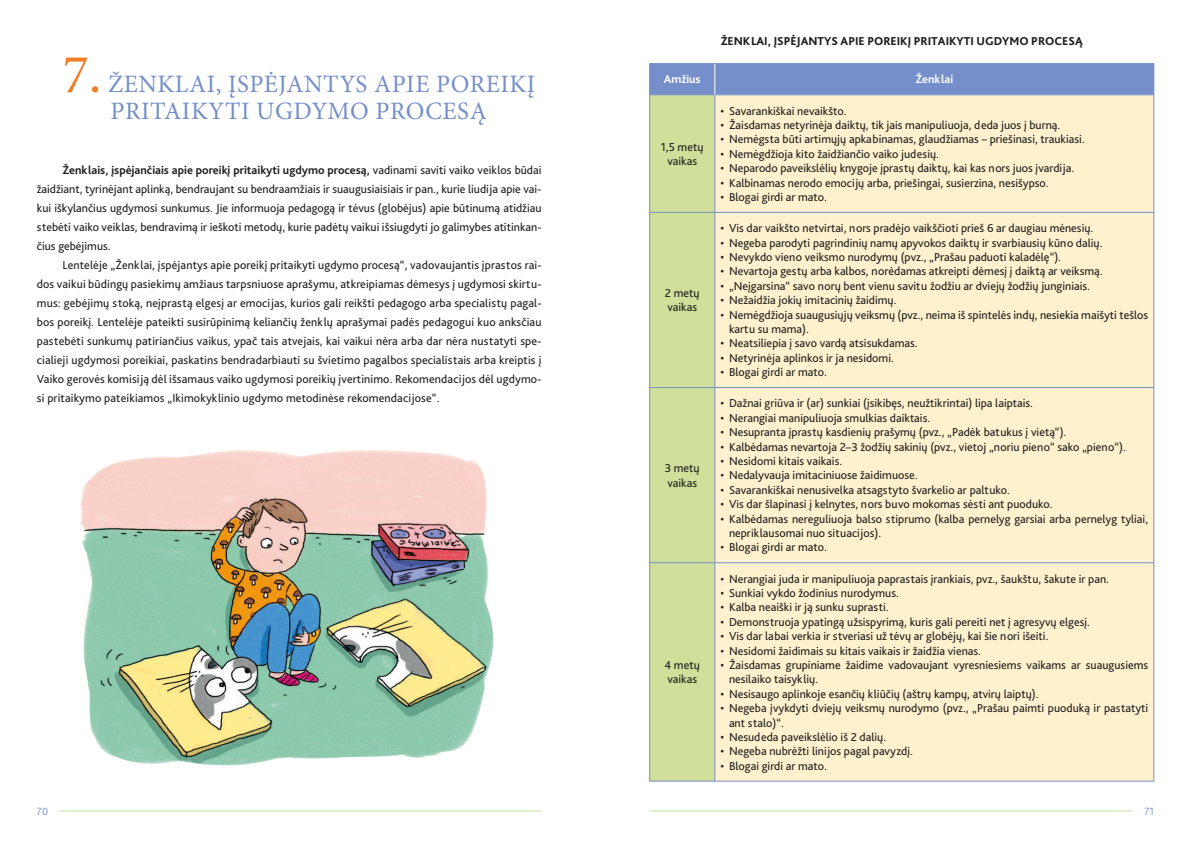
<style>
.page{position:relative;width:1191px;height:842px;background:#fff}
.page>*{position:absolute;margin:0;border:0;box-sizing:border-box;transform-origin:0 0}
.t1{font:25px/27.5px "Minion Pro";letter-spacing:.02em;color:#748fc9;text-align:center}
.t2{font:12px/19px "Bliss Pro";color:#1d1d1b}
.t3{font:800 12px "Bliss Pro";color:#1d1d1b}
.t4{font:700 12px "Bliss Pro";color:#fff}
.t5{font:300 11px "Bliss Pro";color:#748fc9}
.s1{font-size:55px;color:#f07e26}
.s2{font-weight:700}
</style>
<div class="page">
<div style="left:650px;top:64px;width:503px;height:31px;background:#748fc9"></div>
<div style="left:650px;top:96px;width:64px;height:685px;background:#d0e09b"></div>
<div style="left:715px;top:96px;width:438px;height:685px;background:#fff1ce"></div>
<hr style="left:649px;top:63px;width:66px;height:1px;background:#748fc9">
<hr style="left:649px;top:64px;width:1px;height:31px;background:#748fc9">
<hr style="left:715px;top:63px;width:439px;height:1px;background:#748fc9">
<hr style="left:1153px;top:64px;width:1px;height:31px;background:#748fc9">
<hr style="left:649px;top:95px;width:66px;height:1px;background:#748fc9">
<hr style="left:649px;top:95px;width:1px;height:117px;background:#748fc9">
<hr style="left:715px;top:95px;width:439px;height:1px;background:#748fc9">
<hr style="left:714px;top:95px;width:1px;height:117px;background:#748fc9">
<hr style="left:1153px;top:95px;width:1px;height:117px;background:#748fc9">
<hr style="left:649px;top:212px;width:66px;height:1px;background:#748fc9">
<hr style="left:649px;top:213px;width:1px;height:174px;background:#748fc9">
<hr style="left:715px;top:212px;width:439px;height:1px;background:#748fc9">
<hr style="left:714px;top:213px;width:1px;height:174px;background:#748fc9">
<hr style="left:1153px;top:213px;width:1px;height:174px;background:#748fc9">
<hr style="left:649px;top:387px;width:66px;height:1px;background:#748fc9">
<hr style="left:649px;top:388px;width:1px;height:174px;background:#748fc9">
<hr style="left:715px;top:387px;width:439px;height:1px;background:#748fc9">
<hr style="left:714px;top:388px;width:1px;height:174px;background:#748fc9">
<hr style="left:1153px;top:388px;width:1px;height:174px;background:#748fc9">
<hr style="left:649px;top:562px;width:66px;height:1px;background:#748fc9">
<hr style="left:649px;top:563px;width:1px;height:218px;background:#748fc9">
<hr style="left:715px;top:562px;width:439px;height:1px;background:#748fc9">
<hr style="left:714px;top:563px;width:1px;height:218px;background:#748fc9">
<hr style="left:1153px;top:563px;width:1px;height:218px;background:#748fc9">
<hr style="left:649px;top:781px;width:66px;height:1px;background:#748fc9">
<hr style="left:715px;top:781px;width:439px;height:1px;background:#748fc9">
<hr style="left:714px;top:64px;width:1px;height:31px;background:#fff">
<img style="left:80px;top:450px;width:414px;height:316px">
<hr style="left:60px;top:810px;width:481px;height:2px;background:#e2eed0">
<hr style="left:650px;top:810px;width:482px;height:2px;background:#e2eed0">
<h1 class="t1" style="left:62px;top:70px;width:474px"><span class="s1">7.</span> ŽENKLAI, ĮSPĖJANTYS APIE POREIKĮ<br>PRITAIKYTI UGDYMO PROCESĄ</h1>
<p class="t2" style="left:37px;top:161px;width:506px;text-align:justify;text-indent:26px"><span class="s2">Ženklais, įspėjančiais apie poreikį pritaikyti ugdymo procesą,</span> vadinami saviti vaiko veiklos būdai žaidžiant, tyrinėjant aplinką, bendraujant su bendraamžiais ir suaugusiaisiais ir pan., kurie liudija apie vai&shy;kui iškylančius ugdymosi sunkumus. Jie informuoja pedagogą ir tėvus (globėjus) apie būtinumą atidžiau stebėti vaiko veiklas, bendravimą ir ieškoti metodų, kurie padėtų vaikui išsiugdyti jo galimybes atitinkan&shy;čius gebėjimus.</p>
<p class="t2" style="left:37px;top:256px;width:506px;text-align:justify;text-indent:26px">Lentelėje „Ženklai, įspėjantys apie poreikį pritaikyti ugdymo procesą“, vadovaujantis įprastos rai&shy;dos vaikui būdingų pasiekimų amžiaus tarpsniuose aprašymu, atkreipiamas dėmesys į ugdymosi skirtu&shy;mus: gebėjimų stoką, neįprastą elgesį ar emocijas, kurios gali reikšti pedagogo arba specialistų pagal&shy;bos poreikį. Lentelėje pateikti susirūpinimą keliančių ženklų aprašymai padės pedagogui kuo anksčiau pastebėti sunkumų patiriančius vaikus, ypač tais atvejais, kai vaikui nėra arba dar nėra nustatyti spe&shy;cialieji ugdymosi poreikiai, paskatins bendradarbiauti su švietimo pagalbos specialistais arba kreiptis į Vaiko gerovės komisiją dėl išsamaus vaiko ugdymosi poreikių įvertinimo. Rekomendacijos dėl ugdymo&shy;si pritaikymo pateikiamos „Ikimokyklinio ugdymo metodinėse rekomendacijose“.</p>
<p class="t3" style="left:720px;top:34px;width:363px">ŽENKLAI, ĮSPĖJANTYS APIE POREIKĮ PRITAIKYTI UGDYMO PROCESĄ</p>
<p class="t4" style="left:664px;top:72px;width:38px">Amžius</p>
<p class="t4" style="left:915px;top:72px;width:39px">Ženklai</p>
<p class="t2" style="left:661px;top:139px;width:44px;line-height:14.4px;text-align:center">1,5 metų vaikas</p>
<p class="t2" style="left:665px;top:286px;width:36px;line-height:14.4px">2 metų vaikas</p>
<p class="t2" style="left:664px;top:461px;width:37px;line-height:14.4px">3 metų vaikas</p>
<p class="t2" style="left:664px;top:657px;width:37px;line-height:14.4px">4 metų vaikas</p>
<p class="t2" style="left:720px;top:101px;width:128px">• Savarankiškai nevaikšto.</p>
<p class="t2" style="left:720px;top:115px;width:341px">• Žaisdamas netyrinėja daiktų, tik jais manipuliuoja, deda juos į burną.</p>
<p class="t2" style="left:720px;top:130px;width:366px">• Nemėgsta būti artimųjų apkabinamas, glaudžiamas – priešinasi, traukiasi.</p>
<p class="t2" style="left:720px;top:144px;width:220px">• Nemėgdžioja kito žaidžiančio vaiko judesių.</p>
<p class="t2" style="left:720px;top:158px;width:355px">• Neparodo paveikslėlių knygoje įprastų daiktų, kai kas nors juos įvardija.</p>
<p class="t2" style="left:720px;top:173px;width:330px">• Kalbinamas nerodo emocijų arba, priešingai, susierzina, nesišypso.</p>
<p class="t2" style="left:720px;top:187px;width:108px">• Blogai girdi ar mato.</p>
<p class="t2" style="left:720px;top:218px;width:374px">• Vis dar vaikšto netvirtai, nors pradėjo vaikščioti prieš 6 ar daugiau mėnesių.</p>
<p class="t2" style="left:720px;top:233px;width:384px">• Negeba parodyti pagrindinių namų apyvokos daiktų ir svarbiausių kūno dalių.</p>
<p class="t2" style="left:720px;top:247px;width:342px">• Nevykdo vieno veiksmo nurodymų (pvz., „Prašau paduoti kaladėlę“).</p>
<p class="t2" style="left:720px;top:262px;width:383px">• Nevartoja gestų arba kalbos, norėdamas atkreipti dėmesį į daiktą ar veiksmą.</p>
<p class="t2" style="left:720px;top:276px;width:371px">• „Neįgarsina“ savo norų bent vienu savitu žodžiu ar dviejų žodžių junginiais.</p>
<p class="t2" style="left:720px;top:290px;width:178px">• Nežaidžia jokių imitacinių žaidimų.</p>
<p class="t2" style="left:729px;top:307px;width:420px;line-height:14.4px;text-indent:-9px">• Nemėgdžioja suaugusiųjų veiksmų (pvz., neima iš spintelės indų, nesiekia maišyti tešlos kartu su mama).</p>
<p class="t2" style="left:720px;top:334px;width:199px">• Neatsiliepia į savo vardą atsisukdamas.</p>
<p class="t2" style="left:720px;top:348px;width:175px">• Netyrinėja aplinkos ir ja nesidomi.</p>
<p class="t2" style="left:720px;top:362px;width:108px">• Blogai girdi ar mato.</p>
<p class="t2" style="left:720px;top:394px;width:314px">• Dažnai griūva ir (ar) sunkiai (įsikibęs, neužtikrintai) lipa laiptais.</p>
<p class="t2" style="left:720px;top:408px;width:211px">• Nerangiai manipuliuoja smulkias daiktais.</p>
<p class="t2" style="left:720px;top:422px;width:347px">• Nesupranta įprastų kasdienių prašymų (pvz., „Padėk batukus į vietą“).</p>
<p class="t2" style="left:720px;top:437px;width:407px">• Kalbėdamas nevartoja 2–3 žodžių sakinių (pvz., vietoj „noriu pieno“ sako „pieno“).</p>
<p class="t2" style="left:720px;top:451px;width:123px">• Nesidomi kitais vaikais.</p>
<p class="t2" style="left:720px;top:466px;width:199px">• Nedalyvauja imitaciniuose žaidimuose.</p>
<p class="t2" style="left:720px;top:480px;width:291px">• Savarankiškai nenusivelka atsagstyto švarkelio ar paltuko.</p>
<p class="t2" style="left:720px;top:494px;width:334px">• Vis dar šlapinasi į kelnytes, nors buvo mokomas sėsti ant puoduko.</p>
<p class="t2" style="left:729px;top:511px;width:421px;line-height:14.4px;text-indent:-9px">• Kalbėdamas nereguliuoja balso stiprumo (kalba pernelyg garsiai arba pernelyg tyliai, nepriklausomai nuo situacijos).</p>
<p class="t2" style="left:720px;top:538px;width:108px">• Blogai girdi ar mato.</p>
<p class="t2" style="left:720px;top:569px;width:390px">• Nerangiai juda ir manipuliuoja paprastais įrankiais, pvz., šaukštu, šakute ir pan.</p>
<p class="t2" style="left:720px;top:583px;width:180px">• Sunkiai vykdo žodinius nurodymus.</p>
<p class="t2" style="left:720px;top:598px;width:170px">• Kalba neaiški ir ją sunku suprasti.</p>
<p class="t2" style="left:720px;top:612px;width:371px">• Demonstruoja ypatingą užsispyrimą, kuris gali pereiti net į agresyvų elgesį.</p>
<p class="t2" style="left:720px;top:626px;width:329px">• Vis dar labai verkia ir stveriasi už tėvų ar globėjų, kai šie nori išeiti.</p>
<p class="t2" style="left:720px;top:641px;width:262px">• Nesidomi žaidimais su kitais vaikais ir žaidžia vienas.</p>
<p class="t2" style="left:729px;top:657px;width:421px;line-height:14.4px;text-indent:-9px">• Žaisdamas grupiniame žaidime vadovaujant vyresniesiems vaikams ar suaugusiems nesilaiko taisyklių.</p>
<p class="t2" style="left:720px;top:684px;width:320px">• Nesisaugo aplinkoje esančių kliūčių (aštrų kampų, atvirų laiptų).</p>
<p class="t2" style="left:729px;top:701px;width:421px;line-height:14.4px;text-indent:-9px">• Negeba įvykdyti dviejų veiksmų nurodymo (pvz., „Prašau paimti puoduką ir pastatyti ant stalo)“.</p>
<p class="t2" style="left:720px;top:727px;width:167px">• Nesudeda paveikslėlio iš 2 dalių.</p>
<p class="t2" style="left:720px;top:742px;width:194px">• Negeba nubrėžti linijos pagal pavyzdį.</p>
<p class="t2" style="left:720px;top:756px;width:108px">• Blogai girdi ar mato.</p>
<p class="t5" style="left:37px;top:804px;width:13px">70</p>
<p class="t5" style="left:1144px;top:804px;width:11px">71</p>
</div>
